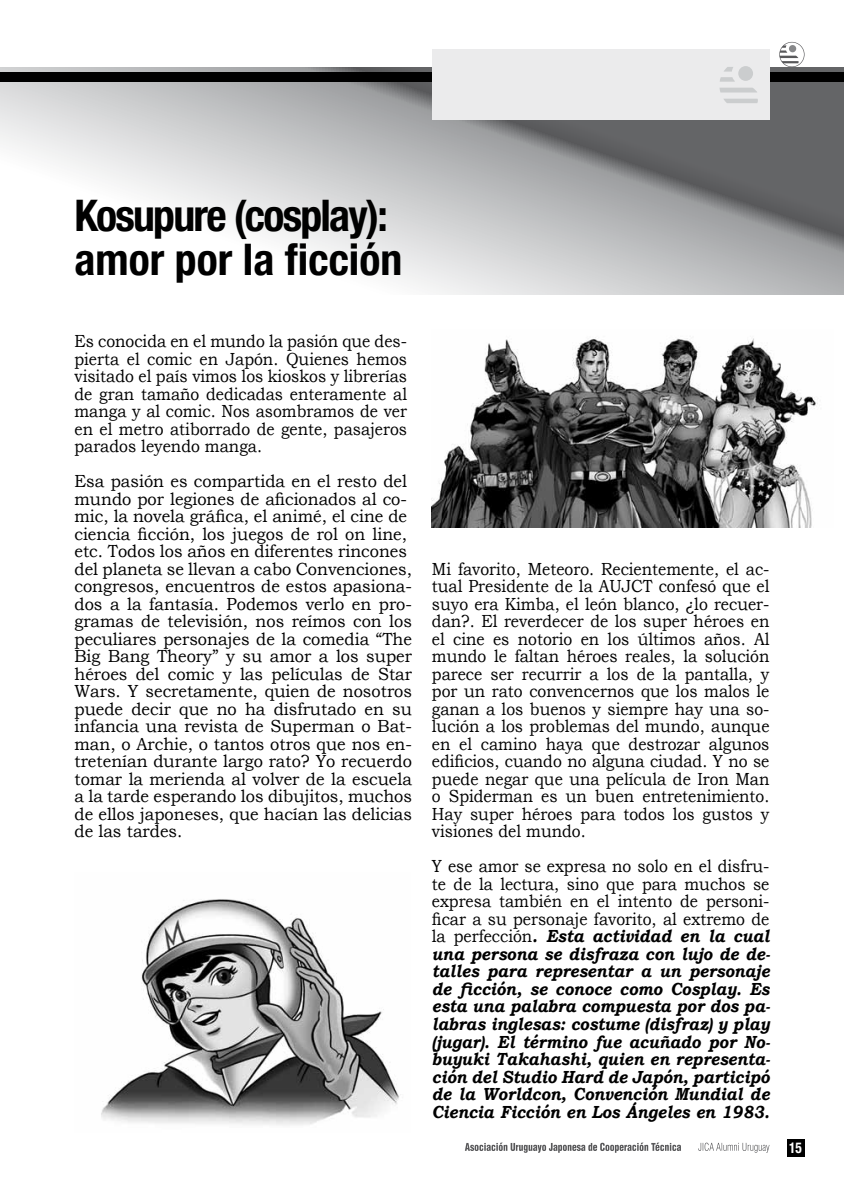
<style>
.page{position:relative;width:844px;height:1191px;background:#fff}
.page>*{position:absolute;margin:0;border:0;box-sizing:border-box;transform-origin:0 0}
.t1{font:700 condensed 43.75px/43.8px "Helvetica Neue LT Std";letter-spacing:-.04em;color:#000}
.t2{font:17.5px/17.5px "Bookman Old Style";color:#000;text-align:justify;scale:.9 1}
.t3{font:17.5px/17.5px "Bookman Old Style";color:#000;scale:.94 1}
.t4{font:italic 700 17.5px/17.5px "Bookman Old Style";color:#000;text-align:justify;scale:.9 1}
.t5{font:700 condensed 14.88px "Helvetica Neue LT Std";color:#fff;scale:.9 1}
.s1{font-weight:400;font-style:normal}
</style>
<div class="page">
<svg style="left:779px;top:42px;width:25px;height:25px"></svg>
<svg style="left:698px;top:1142px;width:71px;height:10px"></svg>
<svg style="left:465px;top:1142px;width:216px;height:10px"></svg>
<div style="left:786px;top:1138px;width:18px;height:18px;background:#000"></div>
<svg style="left:0;top:67px;width:843px;height:228px"></svg>
<div style="left:0;top:72px;width:843px;height:10px;background:#000"></div>
<div style="left:432px;top:50px;width:337px;height:70px;background:#ebebec"></div>
<div style="left:738px;top:66px;width:14px;height:15px;background:#cbcdce;border-radius:50%"></div>
<svg style="left:720px;top:67px;width:14px;height:15px"></svg>
<svg style="left:724px;top:99px;width:34px;height:4px"></svg>
<svg style="left:719px;top:88px;width:38px;height:4px"></svg>
<img style="left:432px;top:338px;width:386px;height:190px">
<img style="left:101px;top:899px;width:300px;height:226px">
<h1 class="t1" style="left:74px;top:193px;width:329px">Kosupure (cosplay): amor por la ficción</h1>
<p class="t2" style="left:74px;top:332px;width:371px">Es conocida en el mundo la pasión que des&shy;pierta el comic en Japón. Quienes hemos visitado el país vimos los kioskos y librerías de gran tamaño dedicadas enteramente al manga y al comic. Nos asombramos de ver en el metro atiborrado de gente, pasajeros parados leyendo manga.</p>
<p class="t3" style="left:74px;top:472px;width:360px">Esa pasión es compartida en el resto del mundo por legiones de aficionados al co&shy;mic, la novela gráfica, el animé, el cine de ciencia ficción, los juegos de rol on line, etc. Todos los años en diferentes rincones del planeta se llevan a cabo Convenciones, congresos, encuentros de estos apasiona&shy;dos a la fantasía. Podemos verlo en pro&shy;gramas de televisión, nos reímos con los peculiares personajes de la comedia “The Big Bang Theory” y su amor a los super héroes del comic y las películas de Star Wars. Y secretamente, quien de nosotros puede decir que no ha disfrutado en su infancia una revista de Superman o Bat&shy;man, o Archie, o tantos otros que nos en&shy;tretenían durante largo rato? Yo recuerdo tomar la merienda al volver de la escuela a la tarde esperando los dibujitos, muchos de ellos japoneses, que hacían las delicias de las tardes.</p>
<p class="t2" style="left:432px;top:560px;width:376px">Mi favorito, Meteoro. Recientemente, el ac&shy;tual Presidente de la AUJCT confesó que el suyo era Kimba, el león blanco, ¿lo recuer&shy;dan?. El reverdecer de los super héroes en el cine es notorio en los últimos años. Al mundo le faltan héroes reales, la solución parece ser recurrir a los de la pantalla, y por un rato convencernos que los malos le ganan a los buenos y siempre hay una so&shy;lución a los problemas del mundo, aunque en el camino haya que destrozar algunos edificios, cuando no alguna ciudad. Y no se puede negar que una película de Iron Man o Spiderman es un buen entretenimiento.<br>Hay super héroes para todos los gustos y visiones del mundo.</p>
<p class="t4" style="left:432px;top:857px;width:377px"><span class="s1">Y ese amor se expresa no solo en el disfru&shy;te de la lectura, sino que para muchos se expresa también en el intento de personi&shy;ficar a su personaje favorito, al extremo de la perfección</span>. Esta actividad en la cual una persona se disfraza con lujo de de&shy;talles para representar a un personaje de ficción, se conoce como Cosplay. Es esta una palabra compuesta por dos pa&shy;labras inglesas: costume (disfraz) y play (jugar). El término fue acuñado por No&shy;buyuki Takahashi, quien en representa&shy;ción del Studio Hard de Japón, participó de la Worldcon, Convención Mundial de Ciencia Ficción en Los Ángeles en 1983.</p>
<p class="t5" style="left:789px;top:1138px;width:16px">15</p>
</div>
